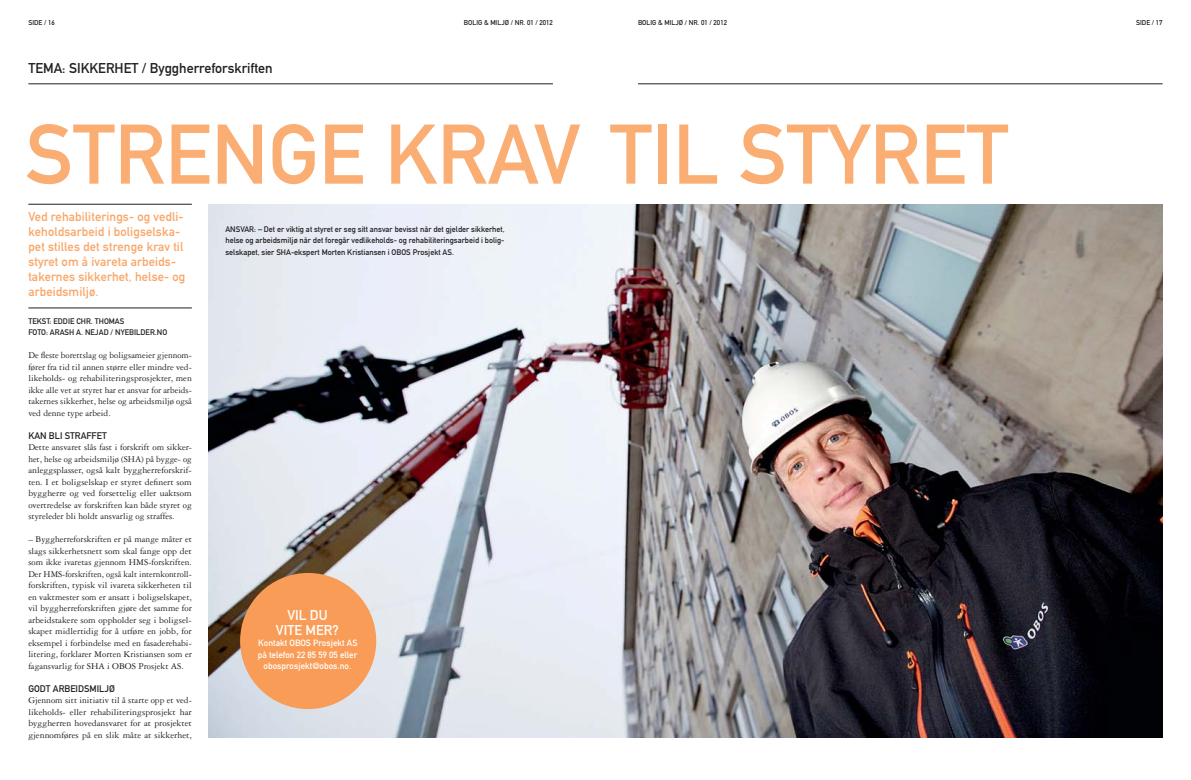
<style>
.page{position:relative;width:1191px;height:780px;background:#fff}
.page>*{position:absolute;margin:0;border:0;box-sizing:border-box;transform-origin:0 0}
.t1{font:83px "DIN Mittelschrift LT";color:#faae74}
.t2{font:14px "DIN Mittelschrift LT";color:#231f20}
.t3{font:14px/14.5px "DIN Mittelschrift LT";color:#fff;text-align:center}
.t4{font:12.5px/15px "DIN Mittelschrift LT";letter-spacing:.01em;color:#f9a566}
.t5{font:9.5px/11.5px "Garamond Three LT";color:#231f20;text-align:justify}
.t6{font:9.5px "DIN Mittelschrift LT";color:#231f20}
.t7{font:9px/11.5px "DIN Mittelschrift LT";color:#fff;text-align:center}
.t8{font:8px/11.5px "DIN Mittelschrift LT";color:#231f20}
.t9{font:7px "DIN Mittelschrift LT";color:#231f20}
</style>
<div class="page">
<hr style="left:28px;top:204px;width:164px;height:1px;background:#231f20">
<hr style="left:28px;top:308px;width:164px;height:1px;background:#231f20">
<img style="left:209px;top:205px;width:953px;height:532px">
<hr style="left:638px;top:84px;width:524px;height:1px;background:#231f20">
<hr style="left:28px;top:84px;width:525px;height:1px;background:#231f20">
<div style="left:240px;top:573px;width:136px;height:136px;background:#f89c57;border-radius:50%"></div>
<p class="t9" style="left:28px;top:20px;width:28px">SIDE / 16</p>
<p class="t9" style="left:464px;top:20px;width:91px">BOLIG &amp; MILJØ / NR. 01 / 2012</p>
<p class="t9" style="left:638px;top:20px;width:91px">BOLIG &amp; MILJØ / NR. 01 / 2012</p>
<p class="t9" style="left:1136px;top:20px;width:28px">SIDE / 17</p>
<h2 class="t2" style="left:28px;top:63px;width:246px">TEMA: SIKKERHET / Byggherreforskriften</h2>
<h1 class="t1" style="left:26px;top:124px;width:984px">STRENGE KRAV TIL STYRET</h1>
<h3 class="t4" style="left:28px;top:211px;width:158px">Ved rehabiliterings- og vedli&shy;keholdsarbeid i boligselska&shy;pet stilles det strenge krav til styret om å ivareta arbeids&shy;takernes sikkerhet, helse- og arbeidsmiljø.</h3>
<p class="t8" style="left:28px;top:316px;width:140px">TEKST: EDDIE CHR. THOMAS<br>FOTO: ARASH A. NEJAD / NYEBILDER.NO</p>
<p class="t5" style="left:28px;top:350px;width:165px">De fleste borettslag og boligsameier gjennom&shy;fører fra tid til annen større eller mindre ved&shy;likeholds- og rehabiliteringsprosjekter, men ikke alle vet at styret har et ansvar for arbeids&shy;takernes sikkerhet, helse og arbeidsmiljø også ved denne type arbeid.</p>
<p class="t6" style="left:28px;top:432px;width:80px">KAN BLI STRAFFET</p>
<p class="t5" style="left:28px;top:442px;width:165px">Dette ansvaret slås fast i forskrift om sikker&shy;het, helse og arbeidsmiljø (SHA) på bygge- og anleggsplasser, også kalt byggherreforskrif&shy;ten. I et boligselskap er styret definert som byggherre og ved forsettelig eller uaktsom overtredelse av forskriften kan både styret og styreleder bli holdt ansvarlig og straffes.</p>
<p class="t5" style="left:28px;top:534px;width:165px">– Byggherreforskriften er på mange måter et slags sikkerhetsnett som skal fange opp det som ikke ivaretas gjennom HMS-forskriften.<br>Der HMS-forskriften, også kalt internkontroll&shy;forskriften, typisk vil ivareta sikkerheten til en vaktmester som er ansatt i boligselskapet, vil byggherreforskriften gjøre det samme for arbeidstakere som oppholder seg i boligsel&shy;skapet midlertidig for å utføre en jobb, for eksempel i forbindelse med en fasaderehabi&shy;litering, forklarer Morten Kristiansen som er fagansvarlig for SHA i OBOS Prosjekt AS.</p>
<p class="t6" style="left:28px;top:685px;width:88px">GODT ARBEIDSMILJØ</p>
<p class="t5" style="left:28px;top:695px;width:165px">Gjennom sitt initiativ til å starte opp et ved&shy;likeholds- eller rehabiliteringsprosjekt har byggherren hovedansvaret for at prosjektet gjennomføres på en slik måte at sikkerhet,</p>
<p class="t8" style="left:225px;top:224px;width:281px;text-align:justify">ANSVAR: – Det er viktig at styret er seg sitt ansvar bevisst når det gjelder sikkerhet, helse og arbeidsmiljø når det foregår vedlikeholds- og rehabiliteringsarbeid i bolig&shy;selskapet, sier SHA-ekspert Morten Kristiansen i OBOS Prosjekt AS.</p>
<h2 class="t3" style="left:276px;top:609px;width:64px">VIL DU<br>VITE MER?</h2>
<p class="t7" style="left:258px;top:638px;width:101px">Kontakt OBOS Prosjekt AS på telefon 22 85 59 05 eller obosprosjekt@obos.no.</p>
</div>
